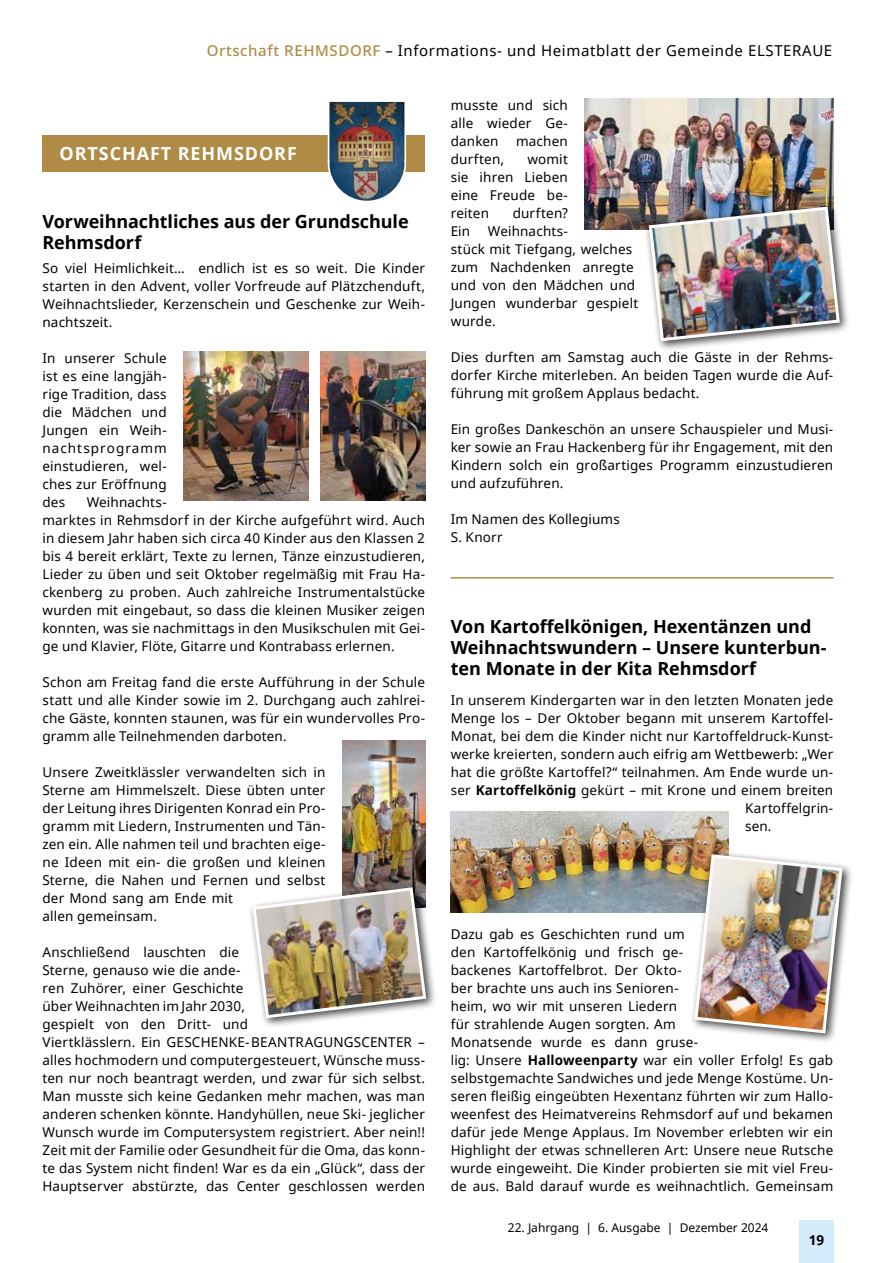
<style>
.page{position:relative;width:893px;height:1263px;background:#fff}
.page>*{position:absolute;margin:0;border:0;box-sizing:border-box;transform-origin:0 0}
.t1{font:700 18px/21px "Noto Sans";color:#000}
.t2{font:700 18px "Noto Sans";letter-spacing:.05em;color:#fff}
.t3{font:15px "Noto Sans";letter-spacing:.04em;color:#000}
.t4{font:13.5px/18px "Noto Sans";letter-spacing:.01em;color:#000;text-align:justify}
.t5{font:700 13.5px "Noto Sans";color:#000}
.t6{font:12px "Noto Sans";color:#000}
.s1{font-weight:500;color:#b08b45}
.s2{font-weight:700}
</style>
<div class="page">
<div style="left:799px;top:1220px;width:34px;height:43px;background:#d4edfc"></div>
<div style="left:43px;top:135px;width:382px;height:36px;background:#b08b45"></div>
<img style="left:327px;top:101px;width:80px;height:100px">
<hr style="left:451px;top:577px;width:382px;height:2px;background:#b08b45">
<img style="left:184px;top:351px;width:124px;height:149px">
<img style="left:320px;top:351px;width:105px;height:149px">
<img style="left:342px;top:741px;width:83px;height:141px">
<div style="left:248px;top:882px;width:189px;height:147px;background:#000;opacity:.75"></div>
<img style="left:251px;top:886px;width:177px;height:134px">
<img style="left:585px;top:98px;width:248px;height:132px">
<div style="left:644px;top:202px;width:206px;height:150px;background:#000;opacity:.75"></div>
<img style="left:647px;top:205px;width:194px;height:138px">
<img style="left:451px;top:812px;width:277px;height:100px">
<div style="left:690px;top:849px;width:163px;height:195px;background:#000;opacity:.75"></div>
<img style="left:693px;top:853px;width:151px;height:182px">
<p class="t3" style="left:207px;top:40px;width:627px"><span class="s1">Ortschaft REHMSDORF</span> – Informations- und Heimatblatt der Gemeinde ELSTERAUE</p>
<h1 class="t2" style="left:60px;top:141px;width:239px">ORTSCHAFT REHMSDORF</h1>
<h1 class="t1" style="left:43px;top:210px;width:368px">Vorweihnachtliches aus der Grundschule<br>Rehmsdorf</h1>
<p class="t4" style="left:43px;top:258px;width:384px">So viel Heimlichkeit… endlich ist es so weit. Die Kinder starten in den Advent, voller Vorfreude auf Plätzchenduft, Weihnachtslieder, Kerzenschein und Geschenke zur Weih&shy;nachtszeit.</p>
<p class="t4" style="left:43px;top:348px;width:126px">In unserer Schule ist es eine langjäh&shy;rige Tradition, dass die Mädchen und Jungen ein Weih&shy;nachtsprogramm einstudieren, wel&shy;ches zur Eröffnung des</p>
<p class="t4" style="left:43px;top:492px;width:384px;text-align:left;text-indent:44px">Weihnachts-<br>marktes in Rehmsdorf in der Kirche aufgeführt wird. Auch in diesem Jahr haben sich circa 40 Kinder aus den Klassen 2 bis 4 bereit erklärt, Texte zu lernen, Tänze einzustudieren, Lieder zu üben und seit Oktober regelmäßig mit Frau Ha&shy;ckenberg zu proben. Auch zahlreiche Instrumentalstücke wurden mit eingebaut, so dass die kleinen Musiker zeigen konnten, was sie nachmittags in den Musikschulen mit Gei&shy;ge und Klavier, Flöte, Gitarre und Kontrabass erlernen.</p>
<p class="t4" style="left:43px;top:672px;width:384px">Schon am Freitag fand die erste Aufführung in der Schule statt und alle Kinder sowie im 2. Durchgang auch zahlrei&shy;che Gäste, konnten staunen, was für ein wundervolles Pro&shy;gramm alle Teilnehmenden darboten.</p>
<p class="t4" style="left:43px;top:762px;width:284px;text-align:left">Unsere Zweitklässler verwandelten sich in Sterne am Himmelszelt. Diese übten unter der Leitung ihres Dirigenten Konrad ein Pro&shy;gramm mit Liedern, Instrumenten und Tän&shy;zen ein. Alle nahmen teil und brachten eige&shy;ne Ideen mit ein- die großen und kleinen Sterne, die Nahen und Fernen und selbst der Mond sang am Ende mit<br>allen gemeinsam.</p>
<p class="t4" style="left:43px;top:942px;width:384px;text-align:left">Anschließend lauschten die<br>Sterne, genauso wie die ande-<br>ren Zuhörer, einer Geschichte<br>über Weihnachten im Jahr 2030,<br>gespielt von den Dritt- und<br>Viertklässlern. Ein GESCHENKE-BEANTRAGUNGSCENTER – alles hochmodern und computergesteuert, Wünsche muss&shy;ten nur noch beantragt werden, und zwar für sich selbst.<br>Man musste sich keine Gedanken mehr machen, was man anderen schenken könnte. Handyhüllen, neue Ski- jeglicher Wunsch wurde im Computersystem registriert. Aber nein!!<br>Zeit mit der Familie oder Gesundheit für die Oma, das konn&shy;te das System nicht finden! War es da ein „Glück“, dass der Hauptserver abstürzte, das Center geschlossen werden</p>
<p class="t4" style="left:451px;top:96px;width:119px">musste und sich alle wieder Ge&shy;danken</p>
<p class="t4" style="left:516px;top:132px;width:53px">machen</p>
<p class="t4" style="left:451px;top:150px;width:55px">durften,</p>
<p class="t4" style="left:451px;top:150px;width:119px;text-indent:77px">womit sie ihren Lieben eine Freude be&shy;reiten</p>
<p class="t4" style="left:513px;top:204px;width:57px">durften?</p>
<p class="t4" style="left:451px;top:222px;width:189px;text-align:left;text-indent:37px">Weihnachts-<br>stück mit Tiefgang, welches zum Nachdenken anregte und von den Mädchen und<br>Jungen wunderbar gespielt wurde.</p>
<p class="t4" style="left:451px;top:348px;width:384px">Dies durften am Samstag auch die Gäste in der Rehms&shy;dorfer Kirche miterleben. An beiden Tagen wurde die Auf&shy;führung mit großem Applaus bedacht.</p>
<p class="t4" style="left:451px;top:420px;width:384px">Ein großes Dankeschön an unsere Schauspieler und Musi&shy;ker sowie an Frau Hackenberg für ihr Engagement, mit den Kindern solch ein großartiges Programm einzustudieren und aufzuführen.</p>
<p class="t4" style="left:451px;top:510px;width:171px">Im Namen des Kollegiums<br>S. Knorr</p>
<p class="t4" style="left:451px;top:222px;width:21px">Ein</p>
<h1 class="t1" style="left:451px;top:615px;width:377px">Von Kartoffelkönigen, Hexentänzen und<br>Weihnachtswundern – Unsere kunterbun&shy;ten Monate in der Kita Rehmsdorf</h1>
<p class="t4" style="left:451px;top:690px;width:384px">In unserem Kindergarten war in den letzten Monaten jede</p>
<p class="t4" style="left:451px;top:708px;width:384px">Menge los – Der Oktober begann mit unserem Kartoffel-</p>
<p class="t4" style="left:451px;top:726px;width:384px">Monat, bei dem die Kinder nicht nur Kartoffeldruck-Kunst-</p>
<p class="t4" style="left:451px;top:744px;width:384px">werke kreierten, sondern auch eifrig am Wettbewerb: „Wer</p>
<p class="t4" style="left:451px;top:762px;width:384px">hat die größte Kartoffel?“ teilnahmen. Am Ende wurde un-</p>
<p class="t4" style="left:451px;top:780px;width:384px">ser <span class="s2">Kartoffelkönig</span> gekürt – mit Krone und einem breiten</p>
<p class="t4" style="left:745px;top:798px;width:90px">Kartoffelgrin-</p>
<p class="t4" style="left:745px;top:816px;width:28px">sen.</p>
<p class="t4" style="left:451px;top:924px;width:384px;text-align:left">Dazu gab es Geschichten rund um<br>den Kartoffelkönig und frisch ge-<br>backenes Kartoffelbrot. Der Okto-<br>ber brachte uns auch ins Senioren-<br>heim, wo wir mit unseren Liedern<br>für strahlende Augen sorgten. Am<br>Monatsende wurde es dann gruse-<br>lig: Unsere <span class="s2">Halloweenparty</span> war ein voller Erfolg! Es gab selbstgemachte Sandwiches und jede Menge Kostüme. Un&shy;seren fleißig eingeübten Hexentanz führten wir zum Hallo&shy;weenfest des Heimatvereins Rehmsdorf auf und bekamen dafür jede Menge Applaus. Im November erlebten wir ein Highlight der etwas schnelleren Art: Unsere neue Rutsche wurde eingeweiht. Die Kinder probierten sie mit viel Freu&shy;de aus. Bald darauf wurde es weihnachtlich. Gemeinsam</p>
<p class="t6" style="left:508px;top:1219px;width:262px">22. Jahrgang | 6. Ausgabe | Dezember 2024</p>
<p class="t5" style="left:809px;top:1230px;width:17px">19</p>
</div>
